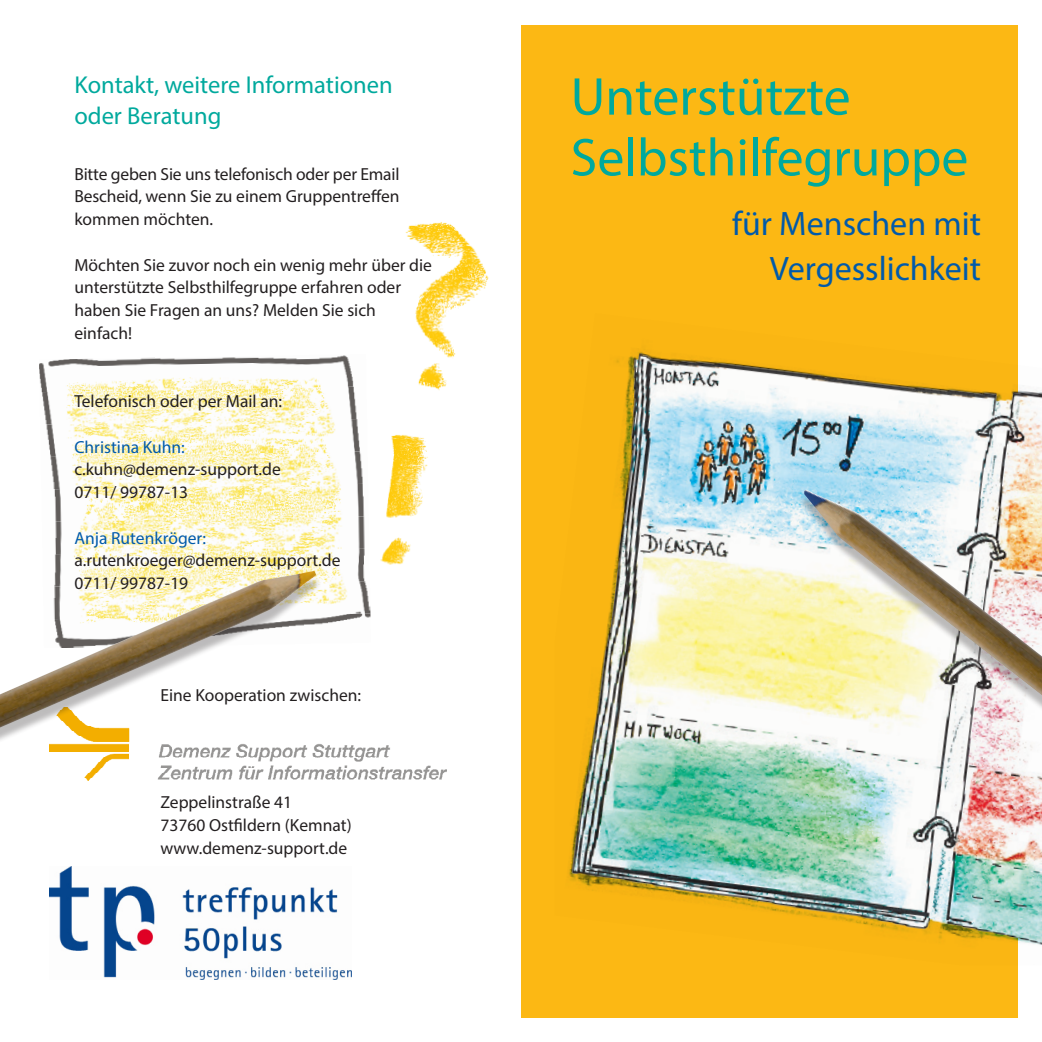
<style>
.page{position:relative;width:1042px;height:1042px;background:#fff}
.page>*{position:absolute;margin:0;border:0;box-sizing:border-box;transform-origin:0 0}
.t1{font:53.73px/60.7px "Myriad Pro";color:#00a99d}
.t2{font:33.95px/45.3px "Myriad Pro";color:#015aaa;text-align:right}
.Head{font:24.5px/31.5px "Myriad Pro";color:#00a99d}
.copy{font:17.5px/22.8px "Myriad Pro";color:#231f20}
.copy-2{font:17.5px "Myriad Pro";color:#015aaa}
</style>
<div class="page">
<div style="left:521px;top:25px;width:496px;height:992px;background:#fcb814"></div>
<img style="left:39px;top:355px;width:315px;height:31px">
<img style="left:40px;top:386px;width:317px;height:33px">
<img style="left:45px;top:419px;width:315px;height:32px">
<img style="left:50px;top:451px;width:313px;height:33px">
<img style="left:53px;top:484px;width:312px;height:32px">
<img style="left:55px;top:516px;width:310px;height:33px">
<img style="left:54px;top:549px;width:311px;height:32px">
<img style="left:321px;top:581px;width:49px;height:32px">
<img style="left:321px;top:613px;width:50px;height:12px">
<img style="left:568px;top:346px;width:474px;height:619px">
<img style="left:405px;top:222px;width:84px;height:169px">
<img style="left:380px;top:434px;width:48px;height:131px">
<img style="left:50px;top:744px;width:396px;height:37px">
<div style="left:0;top:576px;width:321px;height:173px;background:#231f20;opacity:.3"></div>
<img style="left:0;top:571px;width:316px;height:156px">
<div style="left:799px;top:494px;width:243px;height:250px;background:#231f20;opacity:.3"></div>
<img style="left:804px;top:490px;width:238px;height:205px">
<img style="left:50px;top:866px;width:301px;height:114px">
<p class="Head" style="left:74px;top:68px;width:320px">Kontakt, weitere Informationen oder Beratung</p>
<p class="copy" style="left:74px;top:162px;width:327px;text-align:justify">Bitte geben Sie uns telefonisch oder per Email Bescheid, wenn Sie zu einem Gruppentreffen kommen möchten.</p>
<p class="copy" style="left:74px;top:253px;width:359px">Möchten Sie zuvor noch ein wenig mehr über die unterstützte Selbsthilfegruppe erfahren oder haben Sie Fragen an uns? Melden Sie sich einfach!</p>
<p class="copy" style="left:74px;top:390px;width:209px">Telefonisch oder per Mail an:</p>
<p class="copy-2" style="left:74px;top:436px;width:112px">Christina Kuhn:</p>
<p class="copy" style="left:74px;top:458px;width:208px">c.kuhn@demenz-support.de</p>
<p class="copy" style="left:74px;top:481px;width:115px">0711/ 99787-13</p>
<p class="copy-2" style="left:74px;top:527px;width:133px">Anja Rutenkröger:</p>
<p class="copy" style="left:74px;top:549px;width:267px">a.rutenkroeger@demenz-support.de<br>0711/ 99787-19</p>
<p class="copy" style="left:160px;top:683px;width:202px">Eine Kooperation zwischen:</p>
<p class="copy" style="left:160px;top:791px;width:133px">Zeppelinstraße 41</p>
<p class="copy" style="left:160px;top:813px;width:193px">73760 Ostfildern (Kemnat)</p>
<p class="copy" style="left:160px;top:836px;width:188px">www.demenz-support.de</p>
<p class="t1" style="left:570px;top:65px;width:399px">Unterstützte<br>Selbsthilfegruppe</p>
<p class="t2" style="left:732px;top:200px;width:250px">für Menschen mit<br>Vergesslichkeit</p>
</div>
